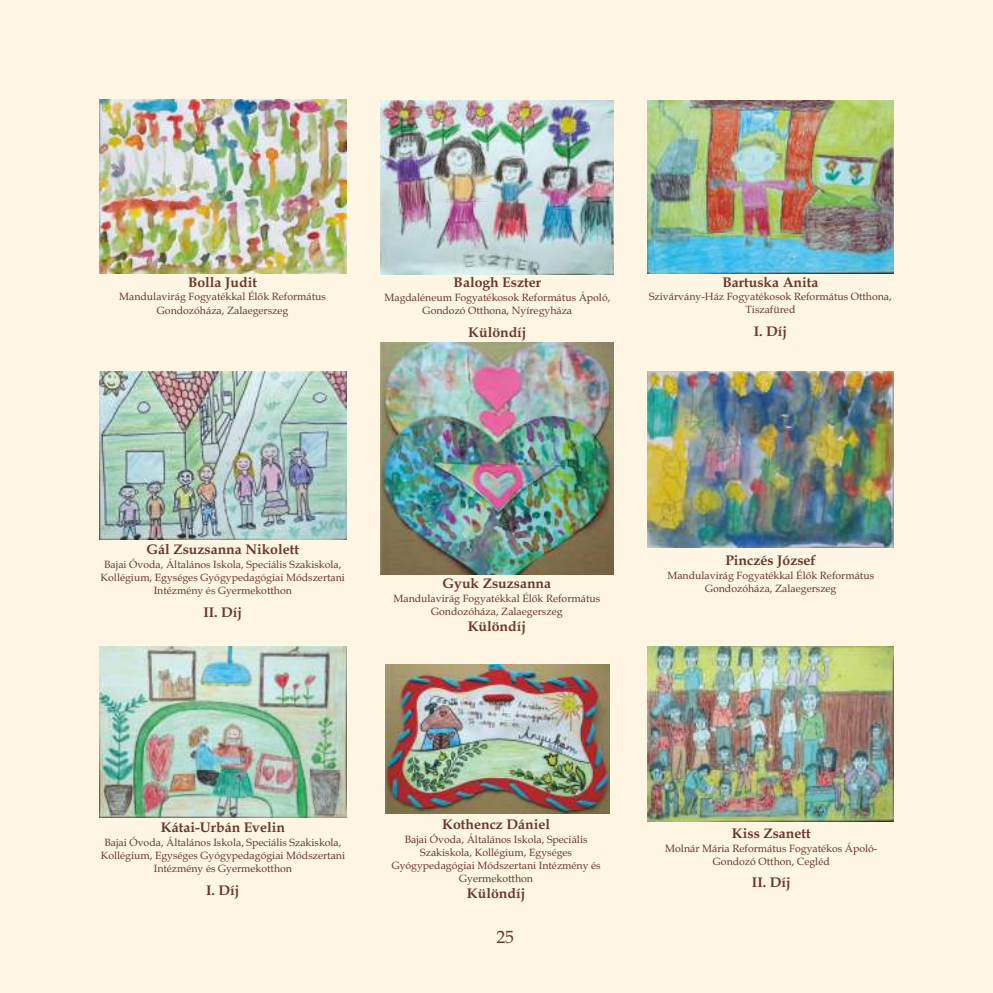
<style>
.page{position:relative;width:993px;height:993px;background:#fff}
.page>*{position:absolute;margin:0;border:0;box-sizing:border-box;transform-origin:0 0}
.t1{font:17.5px "Book Antiqua";color:#6a372b}
.t2{font:700 14px "Book Antiqua";color:#6a372b}
.t3{font:10.5px/13.1px "Book Antiqua";color:#6a372b;text-align:center}
</style>
<div class="page">
<div style="left:0;top:0;width:992px;height:992px;background:#fef5e2"></div>
<img style="left:647px;top:101px;width:246px;height:172px">
<img style="left:381px;top:100px;width:232px;height:174px">
<img style="left:99px;top:371px;width:247px;height:168px">
<img style="left:380px;top:342px;width:233px;height:232px">
<img style="left:99px;top:646px;width:247px;height:171px">
<img style="left:647px;top:646px;width:246px;height:174px">
<img style="left:385px;top:664px;width:224px;height:149px">
<img style="left:99px;top:99px;width:247px;height:174px">
<img style="left:647px;top:371px;width:246px;height:176px">
<h2 class="t2" style="left:188px;top:276px;width:70px">Bolla Judit</h2>
<p class="t3" style="left:119px;top:291px;width:208px">Mandulavirág Fogyatékkal Élők Református<br>Gondozóháza, Zalaegerszeg</p>
<h2 class="t2" style="left:453px;top:277px;width:89px">Balogh Eszter</h2>
<p class="t3" style="left:384px;top:292px;width:227px">Magdaléneum Fogyatékosok Református Ápoló,<br>Gondozó Otthona, Nyíregyháza</p>
<h2 class="t2" style="left:468px;top:326px;width:60px">Különdíj</h2>
<h2 class="t2" style="left:722px;top:276px;width:98px">Bartuska Anita</h2>
<p class="t3" style="left:649px;top:291px;width:244px">Szivárvány-Ház Fogyatékosok Református Otthona,<br>Tiszafüred</p>
<h2 class="t2" style="left:753px;top:326px;width:35px">I. Díj</h2>
<h2 class="t2" style="left:146px;top:544px;width:154px">Gál Zsuzsanna Nikolett</h2>
<p class="t3" style="left:101px;top:559px;width:246px">Bajai Óvoda, Általános Iskola, Speciális Szakiskola,<br>Kollégium, Egységes Gyógypedagógiai Módszertani<br>Intézmény és Gyermekotthon</p>
<h2 class="t2" style="left:203px;top:606px;width:40px">II. Díj</h2>
<h2 class="t2" style="left:442px;top:577px;width:110px">Gyuk Zsuzsanna</h2>
<p class="t3" style="left:393px;top:592px;width:208px">Mandulavirág Fogyatékkal Élők Református<br>Gondozóháza, Zalaegerszeg</p>
<h2 class="t2" style="left:467px;top:620px;width:60px">Különdíj</h2>
<h2 class="t2" style="left:725px;top:555px;width:92px">Pinczés József</h2>
<p class="t3" style="left:667px;top:570px;width:208px">Mandulavirág Fogyatékkal Élők Református<br>Gondozóháza, Zalaegerszeg</p>
<h2 class="t2" style="left:161px;top:821px;width:126px">Kátai-Urbán Evelin</h2>
<p class="t3" style="left:101px;top:836px;width:246px">Bajai Óvoda, Általános Iskola, Speciális Szakiskola,<br>Kollégium, Egységes Gyógypedagógiai Módszertani<br>Intézmény és Gyermekotthon</p>
<h2 class="t2" style="left:206px;top:884px;width:35px">I. Díj</h2>
<h2 class="t2" style="left:442px;top:818px;width:109px">Kothencz Dániel</h2>
<p class="t3" style="left:391px;top:833px;width:210px">Bajai Óvoda, Általános Iskola, Speciális Szakiskola, Kollégium, Egységes Gyógypedagógiai Módszertani Intézmény és Gyermekotthon</p>
<h2 class="t2" style="left:467px;top:887px;width:60px">Különdíj</h2>
<h1 class="t1" style="left:496px;top:930px;width:19px">25</h1>
<h2 class="t2" style="left:731px;top:827px;width:80px">Kiss Zsanett</h2>
<p class="t3" style="left:665px;top:842px;width:213px">Molnár Mária Református Fogyatékos Ápoló-<br>Gondozó Otthon, Cegléd</p>
<h2 class="t2" style="left:751px;top:877px;width:40px">II. Díj</h2>
</div>
